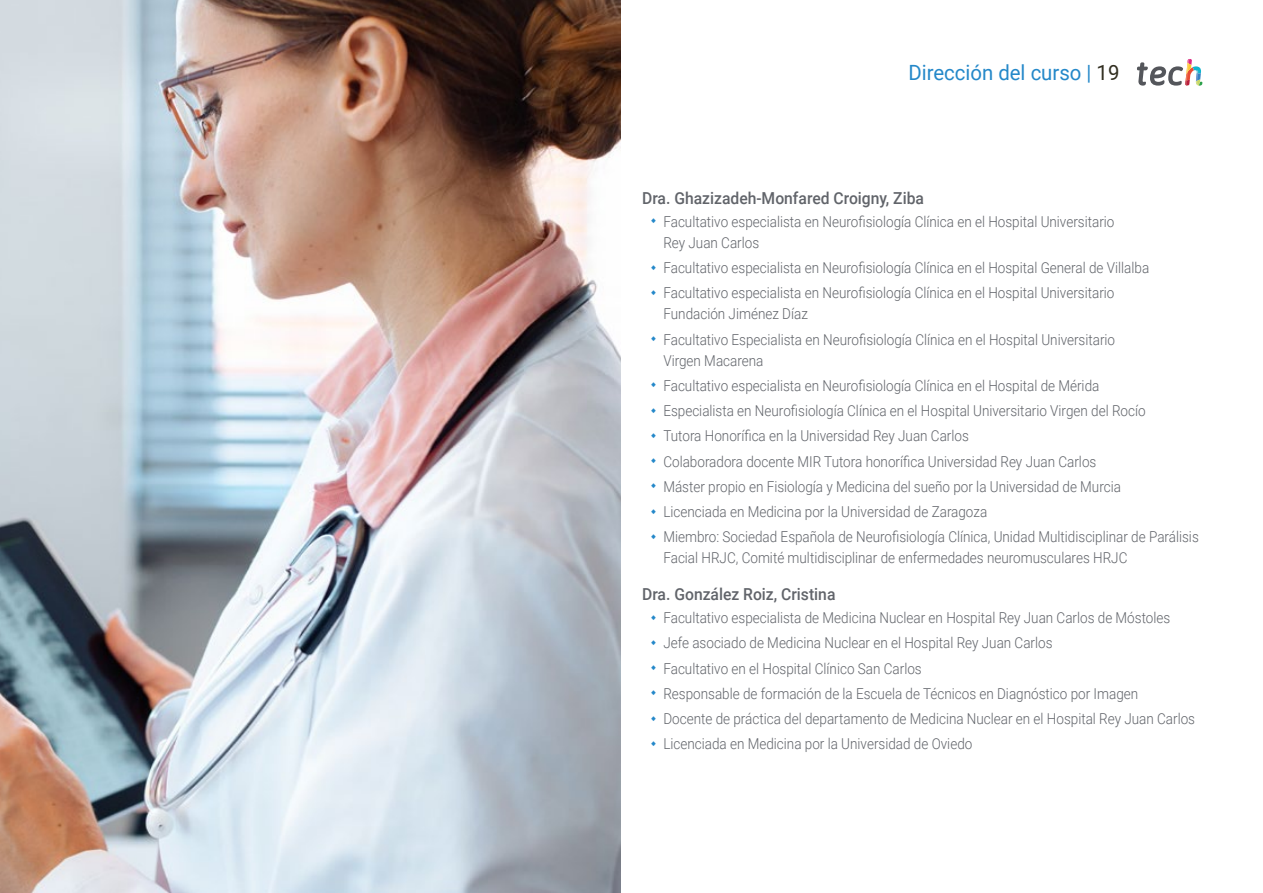
<style>
.page{position:relative;width:1263px;height:893px;background:#fff}
.page>*{position:absolute;margin:0;border:0;box-sizing:border-box;transform-origin:0 0}
.t1{font:21px "Roboto";color:#2488c9}
.t2{font:500 16.5px "Roboto";color:#61646a;scale:.95 1}
.t3{font:300 15px/25.2px "Roboto";color:#61646a;scale:.9 1}
.s1{color:#312e20}
</style>
<div class="page">
<svg style="left:1137px;top:59px;width:65px;height:27px"></svg>
<img style="left:0;top:0;width:621px;height:893px">
<h1 class="t1" style="left:908px;top:57px;width:213px">Dirección del curso | <span class="s1">19</span></h1>
<p class="t2" style="left:642px;top:186px;width:298px">Dra. Ghazizadeh-Monfared Croigny, Ziba</p>
<p class="t3" style="left:663px;top:210px;width:503px;line-height:21px">Facultativo especialista en Neurofisiología Clínica en el Hospital Universitario<br>Rey Juan Carlos</p>
<p class="t3" style="left:663px;top:255px;width:541px">Facultativo especialista en Neurofisiología Clínica en el Hospital General de Villalba<br>Facultativo especialista en Neurofisiología Clínica en el Hospital Universitario</p>
<p class="t3" style="left:663px;top:301px;width:503px">Fundación Jiménez Díaz<br>Facultativo Especialista en Neurofisiología Clínica en el Hospital Universitario</p>
<p class="t3" style="left:663px;top:347px;width:596px">Virgen Macarena<br>Facultativo especialista en Neurofisiología Clínica en el Hospital de Mérida<br>Especialista en Neurofisiología Clínica en el Hospital Universitario Virgen del Rocío<br>Tutora Honorífica en la Universidad Rey Juan Carlos<br>Colaboradora docente MIR Tutora honorífica Universidad Rey Juan Carlos<br>Máster propio en Fisiología y Medicina del sueño por la Universidad de Murcia<br>Licenciada en Medicina por la Universidad de Zaragoza<br>Miembro: Sociedad Española de Neurofisiología Clínica, Unidad Multidisciplinar de Parálisis</p>
<p class="t3" style="left:663px;top:545px;width:517px">Facial HRJC, Comité multidisciplinar de enfermedades neuromusculares HRJC</p>
<p class="t2" style="left:642px;top:582px;width:205px">Dra. González Roiz, Cristina</p>
<p class="t3" style="left:663px;top:605px;width:592px">Facultativo especialista de Medicina Nuclear en Hospital Rey Juan Carlos de Móstoles Jefe asociado de Medicina Nuclear en el Hospital Rey Juan Carlos<br>Facultativo en el Hospital Clínico San Carlos<br>Responsable de formación de la Escuela de Técnicos en Diagnóstico por Imagen<br>Docente de práctica del departamento de Medicina Nuclear en el Hospital Rey Juan Carlos Licenciada en Medicina por la Universidad de Oviedo</p>
</div>
